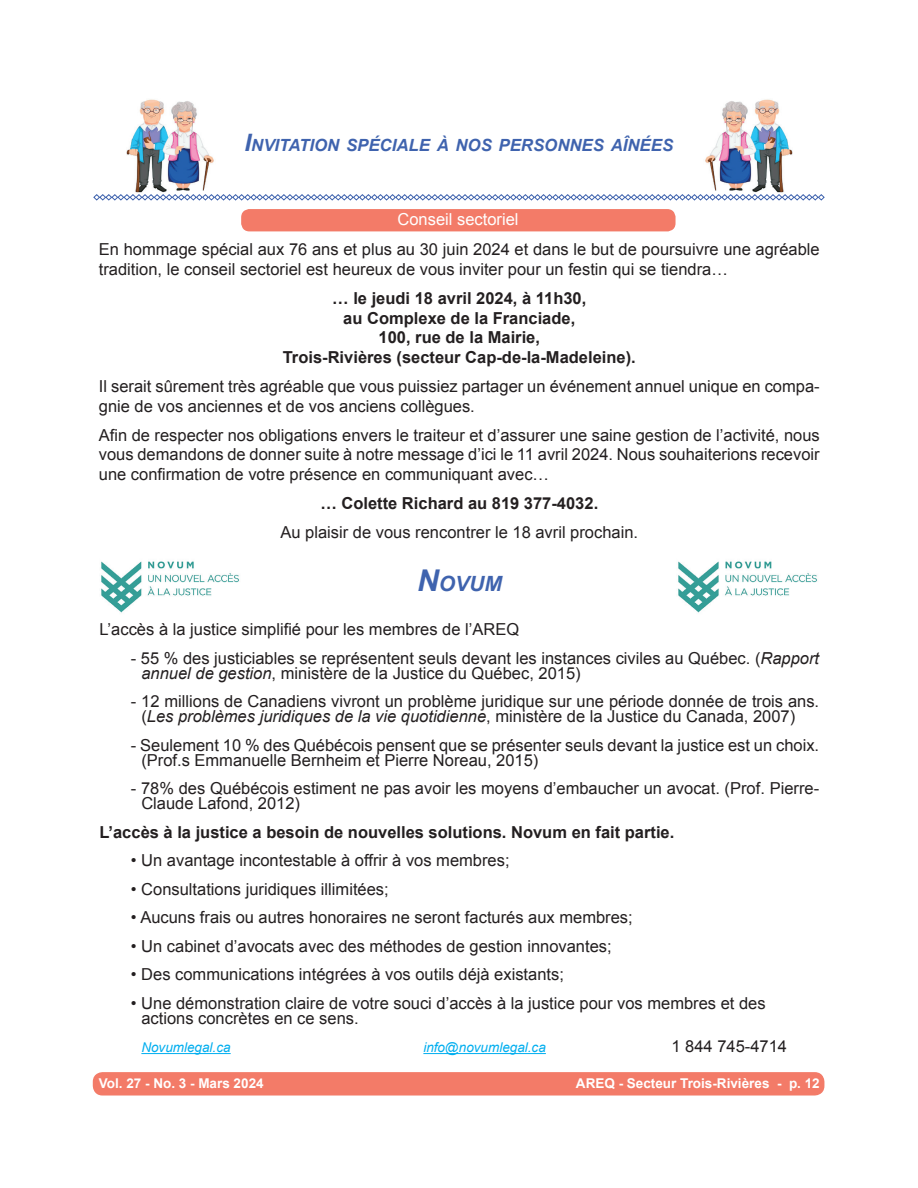
<style>
.page{position:relative;width:918px;height:1188px;background:#fff}
.page>*{position:absolute;margin:0;border:0;box-sizing:border-box;transform-origin:0 0}
.t1{font:italic 700 21px "Arial";color:#3f63ae}
.t2{font:italic 700 16.8px "Arial";color:#3f63ae}
.t3{font:16.5px/15px "Arial";color:#231f20}
.t4{font:700 16.5px/19.8px "Arial";color:#231f20;text-align:center}
.t5{font:16.5px "Arial";color:#fff}
.t6{font:700 13.5px "Arial";color:#fff}
.t7{font:italic 13.5px "Arial";color:#00aeef}
.s1{font-size:24px}
.s2{font-size:30px}
.s3{font-style:italic}
</style>
<div class="page">
<div style="left:94px;top:1073px;width:730px;height:22px;background:#f37b68;border-radius:9px"></div>
<div style="left:93px;top:1072px;width:731px;height:24px;border:2px solid #f37b68;border-radius:9px"></div>
<svg style="left:93px;top:194px;width:732px;height:7px"></svg>
<div style="left:242px;top:210px;width:433px;height:21px;background:#f37b68;border-radius:8px"></div>
<div style="left:241px;top:209px;width:435px;height:22px;border:2px solid #f37b68;border-radius:8px"></div>
<img style="left:705px;top:99px;width:87px;height:94px">
<img style="left:127px;top:99px;width:87px;height:94px">
<hr style="left:141px;top:1053px;width:90px;height:1px;background:#00aeef">
<hr style="left:423px;top:1053px;width:123px;height:1px;background:#00aeef">
<img style="left:101px;top:561px;width:138px;height:52px">
<img style="left:678px;top:561px;width:139px;height:52px">
<p class="t2" style="left:245px;top:134px;width:430px"><span class="s1">I</span>NVITATION SPÉCIALE À NOS PERSONNES AÎNÉES</p>
<p class="t5" style="left:398px;top:209px;width:123px">Conseil sectoriel</p>
<p class="t3" style="left:99px;top:240px;width:722px;line-height:19.8px">En hommage spécial aux 76 ans et plus au 30 juin 2024 et dans le but de poursuivre une agréable tradition, le conseil sectoriel est heureux de vous inviter pour un festin qui se tiendra…</p>
<p class="t4" style="left:283px;top:289px;width:355px">… le jeudi 18 avril 2024, à 11h30,<br>au Complexe de la Franciade,<br>100, rue de la Mairie,<br>Trois-Rivières (secteur Cap-de-la-Madeleine).</p>
<p class="t3" style="left:99px;top:376px;width:722px;line-height:19.8px">Il serait sûrement très agréable que vous puissiez partager un événement annuel unique en compa&shy;gnie de vos anciennes et de vos anciens collègues.</p>
<p class="t3" style="left:99px;top:425px;width:722px;line-height:19.8px;text-align:justify">Afin de respecter nos obligations envers le traiteur et d’assurer une saine gestion de l’activité, nous vous demandons de donner suite à notre message d’ici le 11 avril 2024. Nous souhaiterions recevoir une confirmation de votre présence en communiquant avec…</p>
<p class="t4" style="left:320px;top:494px;width:279px">… Colette Richard au 819 377-4032.</p>
<p class="t3" style="left:281px;top:525px;width:359px">Au plaisir de vous rencontrer le 18 avril prochain.</p>
<p class="t1" style="left:417px;top:570px;width:86px"><span class="s2">N</span>OVUM</p>
<p class="t3" style="left:99px;top:622px;width:421px">L’accès à la justice simplifié pour les membres de l’AREQ</p>
<p class="t3" style="left:141px;top:651px;width:679px;text-indent:-10px">- 55 % des justiciables se représentent seuls devant les instances civiles au Québec. (<span class="s3">Rapport annuel de gestion</span>, ministère de la Justice du Québec, 2015)</p>
<p class="t3" style="left:141px;top:694px;width:679px;text-indent:-10px">- 12 millions de Canadiens vivront un problème juridique sur une période donnée de trois ans. (<span class="s3">Les problèmes juridiques de la vie quotidienne</span>, ministère de la Justice du Canada, 2007)</p>
<p class="t3" style="left:141px;top:738px;width:679px;text-indent:-10px">- Seulement 10 % des Québécois pensent que se présenter seuls devant la justice est un choix. (Prof.s Emmanuelle Bernheim et Pierre Noreau, 2015)</p>
<p class="t3" style="left:141px;top:781px;width:679px;text-indent:-10px">- 78% des Québécois estiment ne pas avoir les moyens d’embaucher un avocat. (Prof. Pierre-<br>Claude Lafond, 2012)</p>
<p class="t4" style="left:99px;top:822px;width:576px">L’accès à la justice a besoin de nouvelles solutions. Novum en fait partie.</p>
<p class="t3" style="left:131px;top:853px;width:380px">• Un avantage incontestable à offrir à vos membres;</p>
<p class="t3" style="left:131px;top:881px;width:259px">• Consultations juridiques illimitées;</p>
<p class="t3" style="left:131px;top:910px;width:503px">• Aucuns frais ou autres honoraires ne seront facturés aux membres;</p>
<p class="t3" style="left:131px;top:938px;width:482px">• Un cabinet d’avocats avec des méthodes de gestion innovantes;</p>
<p class="t3" style="left:131px;top:967px;width:435px">• Des communications intégrées à vos outils déjà existants;</p>
<p class="t3" style="left:141px;top:995px;width:626px;text-indent:-10px">• Une démonstration claire de votre souci d’accès à la justice pour vos membres et des actions concrètes en ce sens.</p>
<p class="t7" style="left:141px;top:1039px;width:91px">Novumlegal.ca</p>
<p class="t7" style="left:423px;top:1039px;width:124px">info@novumlegal.ca</p>
<p class="t3" style="left:672px;top:1039px;width:117px">1 844 745-4714</p>
<p class="t6" style="left:99px;top:1074px;width:166px">Vol. 27 - No. 3 - Mars 2024</p>
<p class="t6" style="left:576px;top:1074px;width:245px">AREQ - Secteur Trois-Rivières - p. 12</p>
</div>
